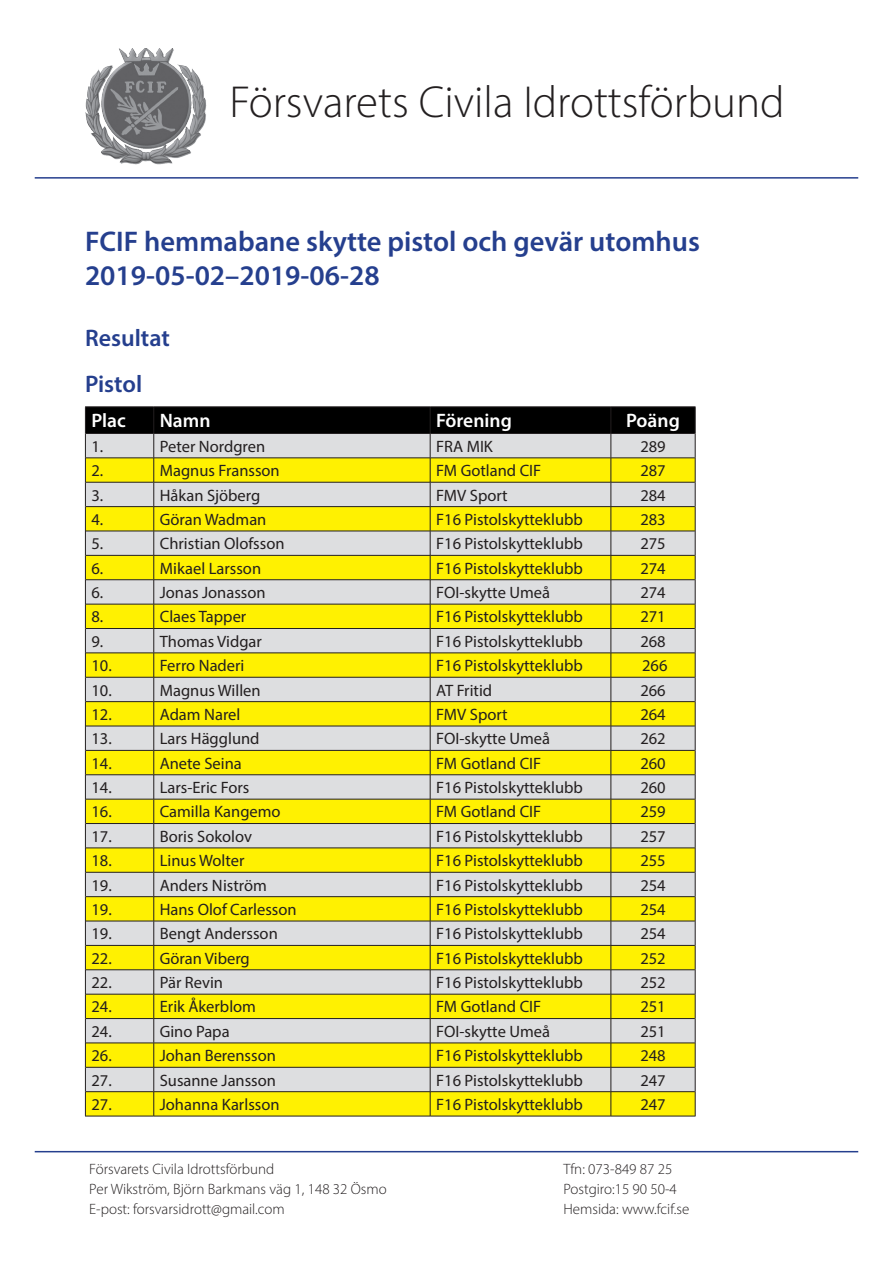
<style>
.page{position:relative;width:893px;height:1263px;background:#fff}
.page>*{position:absolute;margin:0;border:0;box-sizing:border-box;transform-origin:0 0}
.t1{font:300 45px "Myriad Pro";color:#231f20}
.t2{font:600 28.5px/34.2px "Myriad Pro";color:#253f8e}
.t3{font:600 24px/45.8px "Myriad Pro";color:#253f8e}
.t4{font:600 19.5px "Myriad Pro";color:#fff}
.t5{font:16.5px "Myriad Pro";color:#231f20}
.t6{font:300 15px "Myriad Pro";color:#231f20}
</style>
<div class="page">
<img style="left:85px;top:49px;width:121px;height:116px">
<hr style="left:35px;top:177px;width:823px;height:2px;background:#253f8e">
<hr style="left:35px;top:1151px;width:823px;height:1px;background:#253f8e">
<hr style="left:85px;top:1116px;width:69px;height:1px;background:#231f20">
<hr style="left:154px;top:1116px;width:276px;height:1px;background:#231f20">
<hr style="left:430px;top:1116px;width:181px;height:1px;background:#231f20">
<hr style="left:611px;top:1116px;width:85px;height:1px;background:#231f20">
<hr style="left:85px;top:406px;width:69px;height:1px;background:#231f20">
<hr style="left:154px;top:406px;width:276px;height:1px;background:#231f20">
<hr style="left:430px;top:406px;width:181px;height:1px;background:#231f20">
<hr style="left:611px;top:406px;width:85px;height:1px;background:#231f20">
<svg style="left:85px;top:407px;width:611px;height:709px;background:#dbd568"></svg>
<h1 class="t1" style="left:229px;top:75px;width:557px">Försvarets Civila Idrottsförbund</h1>
<h2 class="t2" style="left:85px;top:223px;width:616px">FCIF hemmabane skytte pistol och gevär utomhus<br>2019-05-02–2019-06-28</h2>
<h3 class="t3" style="left:85px;top:315px;width:86px">Resultat<br>Pistol</h3>
<p class="t4" style="left:91px;top:408px;width:36px">Plac</p>
<p class="t4" style="left:160px;top:408px;width:52px">Namn</p>
<p class="t4" style="left:436px;top:408px;width:77px">Förening</p>
<p class="t4" style="left:626px;top:408px;width:55px">Poäng</p>
<p class="t5" style="left:91px;top:436px;width:13px">1.</p>
<p class="t5" style="left:160px;top:436px;width:107px">Peter Nordgren</p>
<p class="t5" style="left:436px;top:436px;width:58px">FRA MIK</p>
<p class="t5" style="left:640px;top:436px;width:27px">289</p>
<p class="t5" style="left:91px;top:460px;width:13px">2.</p>
<p class="t5" style="left:160px;top:460px;width:122px">Magnus Fransson</p>
<p class="t5" style="left:436px;top:460px;width:107px">FM Gotland CIF</p>
<p class="t5" style="left:640px;top:460px;width:27px">287</p>
<p class="t5" style="left:91px;top:485px;width:13px">3.</p>
<p class="t5" style="left:160px;top:485px;width:102px">Håkan Sjöberg</p>
<p class="t5" style="left:436px;top:485px;width:73px">FMV Sport</p>
<p class="t5" style="left:640px;top:485px;width:27px">284</p>
<p class="t5" style="left:91px;top:509px;width:13px">4.</p>
<p class="t5" style="left:160px;top:509px;width:108px">Göran Wadman</p>
<p class="t5" style="left:436px;top:509px;width:148px">F16 Pistolskytteklubb</p>
<p class="t5" style="left:640px;top:509px;width:27px">283</p>
<p class="t5" style="left:91px;top:534px;width:13px">5.</p>
<p class="t5" style="left:160px;top:534px;width:126px">Christian Olofsson</p>
<p class="t5" style="left:436px;top:534px;width:148px">F16 Pistolskytteklubb</p>
<p class="t5" style="left:640px;top:534px;width:27px">275</p>
<p class="t5" style="left:91px;top:558px;width:13px">6.</p>
<p class="t5" style="left:160px;top:558px;width:103px">Mikael Larsson</p>
<p class="t5" style="left:436px;top:558px;width:148px">F16 Pistolskytteklubb</p>
<p class="t5" style="left:640px;top:558px;width:27px">274</p>
<p class="t5" style="left:91px;top:582px;width:13px">6.</p>
<p class="t5" style="left:160px;top:582px;width:107px">Jonas Jonasson</p>
<p class="t5" style="left:436px;top:582px;width:115px">FOI-skytte Umeå</p>
<p class="t5" style="left:640px;top:582px;width:27px">274</p>
<p class="t5" style="left:91px;top:607px;width:13px">8.</p>
<p class="t5" style="left:160px;top:607px;width:88px">Claes Tapper</p>
<p class="t5" style="left:436px;top:607px;width:148px">F16 Pistolskytteklubb</p>
<p class="t5" style="left:640px;top:607px;width:27px">271</p>
<p class="t5" style="left:91px;top:631px;width:13px">9.</p>
<p class="t5" style="left:160px;top:631px;width:104px">Thomas Vidgar</p>
<p class="t5" style="left:436px;top:631px;width:148px">F16 Pistolskytteklubb</p>
<p class="t5" style="left:640px;top:631px;width:27px">268</p>
<p class="t5" style="left:91px;top:655px;width:22px">10.</p>
<p class="t5" style="left:160px;top:655px;width:86px">Ferro Naderi</p>
<p class="t5" style="left:436px;top:655px;width:148px">F16 Pistolskytteklubb</p>
<p class="t5" style="left:642px;top:655px;width:27px">266</p>
<p class="t5" style="left:91px;top:680px;width:22px">10.</p>
<p class="t5" style="left:160px;top:680px;width:102px">Magnus Willen</p>
<p class="t5" style="left:436px;top:680px;width:58px">AT Fritid</p>
<p class="t5" style="left:640px;top:680px;width:27px">266</p>
<p class="t5" style="left:91px;top:704px;width:22px">12.</p>
<p class="t5" style="left:160px;top:704px;width:82px">Adam Narel</p>
<p class="t5" style="left:436px;top:704px;width:73px">FMV Sport</p>
<p class="t5" style="left:640px;top:704px;width:27px">264</p>
<p class="t5" style="left:91px;top:729px;width:22px">13.</p>
<p class="t5" style="left:160px;top:729px;width:101px">Lars Hägglund</p>
<p class="t5" style="left:436px;top:729px;width:115px">FOI-skytte Umeå</p>
<p class="t5" style="left:640px;top:729px;width:27px">262</p>
<p class="t5" style="left:91px;top:753px;width:22px">14.</p>
<p class="t5" style="left:160px;top:753px;width:84px">Anete Seina</p>
<p class="t5" style="left:436px;top:753px;width:107px">FM Gotland CIF</p>
<p class="t5" style="left:640px;top:753px;width:27px">260</p>
<p class="t5" style="left:91px;top:777px;width:22px">14.</p>
<p class="t5" style="left:160px;top:777px;width:91px">Lars-Eric Fors</p>
<p class="t5" style="left:436px;top:777px;width:148px">F16 Pistolskytteklubb</p>
<p class="t5" style="left:640px;top:777px;width:27px">260</p>
<p class="t5" style="left:91px;top:802px;width:22px">16.</p>
<p class="t5" style="left:160px;top:802px;width:122px">Camilla Kangemo</p>
<p class="t5" style="left:436px;top:802px;width:107px">FM Gotland CIF</p>
<p class="t5" style="left:640px;top:802px;width:27px">259</p>
<p class="t5" style="left:91px;top:826px;width:22px">17.</p>
<p class="t5" style="left:160px;top:826px;width:94px">Boris Sokolov</p>
<p class="t5" style="left:436px;top:826px;width:148px">F16 Pistolskytteklubb</p>
<p class="t5" style="left:640px;top:826px;width:27px">257</p>
<p class="t5" style="left:91px;top:850px;width:22px">18.</p>
<p class="t5" style="left:160px;top:850px;width:86px">Linus Wolter</p>
<p class="t5" style="left:436px;top:850px;width:148px">F16 Pistolskytteklubb</p>
<p class="t5" style="left:640px;top:850px;width:27px">255</p>
<p class="t5" style="left:91px;top:875px;width:22px">19.</p>
<p class="t5" style="left:160px;top:875px;width:109px">Anders Niström</p>
<p class="t5" style="left:436px;top:875px;width:148px">F16 Pistolskytteklubb</p>
<p class="t5" style="left:640px;top:875px;width:27px">254</p>
<p class="t5" style="left:91px;top:899px;width:22px">19.</p>
<p class="t5" style="left:160px;top:899px;width:138px">Hans Olof Carlesson</p>
<p class="t5" style="left:436px;top:899px;width:148px">F16 Pistolskytteklubb</p>
<p class="t5" style="left:640px;top:899px;width:27px">254</p>
<p class="t5" style="left:91px;top:923px;width:22px">19.</p>
<p class="t5" style="left:160px;top:923px;width:120px">Bengt Andersson</p>
<p class="t5" style="left:436px;top:923px;width:148px">F16 Pistolskytteklubb</p>
<p class="t5" style="left:640px;top:923px;width:27px">254</p>
<p class="t5" style="left:91px;top:948px;width:22px">22.</p>
<p class="t5" style="left:160px;top:948px;width:92px">Göran Viberg</p>
<p class="t5" style="left:436px;top:948px;width:148px">F16 Pistolskytteklubb</p>
<p class="t5" style="left:640px;top:948px;width:27px">252</p>
<p class="t5" style="left:91px;top:972px;width:22px">22.</p>
<p class="t5" style="left:160px;top:972px;width:65px">Pär Revin</p>
<p class="t5" style="left:436px;top:972px;width:148px">F16 Pistolskytteklubb</p>
<p class="t5" style="left:640px;top:972px;width:27px">252</p>
<p class="t5" style="left:91px;top:997px;width:22px">24.</p>
<p class="t5" style="left:160px;top:997px;width:98px">Erik Åkerblom</p>
<p class="t5" style="left:436px;top:997px;width:107px">FM Gotland CIF</p>
<p class="t5" style="left:640px;top:997px;width:27px">251</p>
<p class="t5" style="left:91px;top:1021px;width:22px">24.</p>
<p class="t5" style="left:160px;top:1021px;width:71px">Gino Papa</p>
<p class="t5" style="left:436px;top:1021px;width:115px">FOI-skytte Umeå</p>
<p class="t5" style="left:640px;top:1021px;width:27px">251</p>
<p class="t5" style="left:91px;top:1045px;width:22px">26.</p>
<p class="t5" style="left:160px;top:1045px;width:118px">Johan Berensson</p>
<p class="t5" style="left:436px;top:1045px;width:148px">F16 Pistolskytteklubb</p>
<p class="t5" style="left:640px;top:1045px;width:27px">248</p>
<p class="t5" style="left:91px;top:1070px;width:22px">27.</p>
<p class="t5" style="left:160px;top:1070px;width:118px">Susanne Jansson</p>
<p class="t5" style="left:436px;top:1070px;width:148px">F16 Pistolskytteklubb</p>
<p class="t5" style="left:640px;top:1070px;width:27px">247</p>
<p class="t5" style="left:91px;top:1094px;width:22px">27.</p>
<p class="t5" style="left:160px;top:1094px;width:121px">Johanna Karlsson</p>
<p class="t5" style="left:436px;top:1094px;width:148px">F16 Pistolskytteklubb</p>
<p class="t5" style="left:640px;top:1094px;width:27px">247</p>
<p class="t6" style="left:89px;top:1160px;width:187px">Försvarets Civila Idrottsförbund</p>
<p class="t6" style="left:563px;top:1160px;width:111px">Tfn: 073-849 87 25</p>
<p class="t6" style="left:89px;top:1180px;width:299px">Per Wikström, Björn Barkmans väg 1, 148 32 Ösmo</p>
<p class="t6" style="left:563px;top:1180px;width:115px">Postgiro:15 90 50-4</p>
<p class="t6" style="left:89px;top:1200px;width:197px">E-post: forsvarsidrott@gmail.com</p>
<p class="t6" style="left:563px;top:1200px;width:127px">Hemsida: www.fcif.se</p>
</div>
